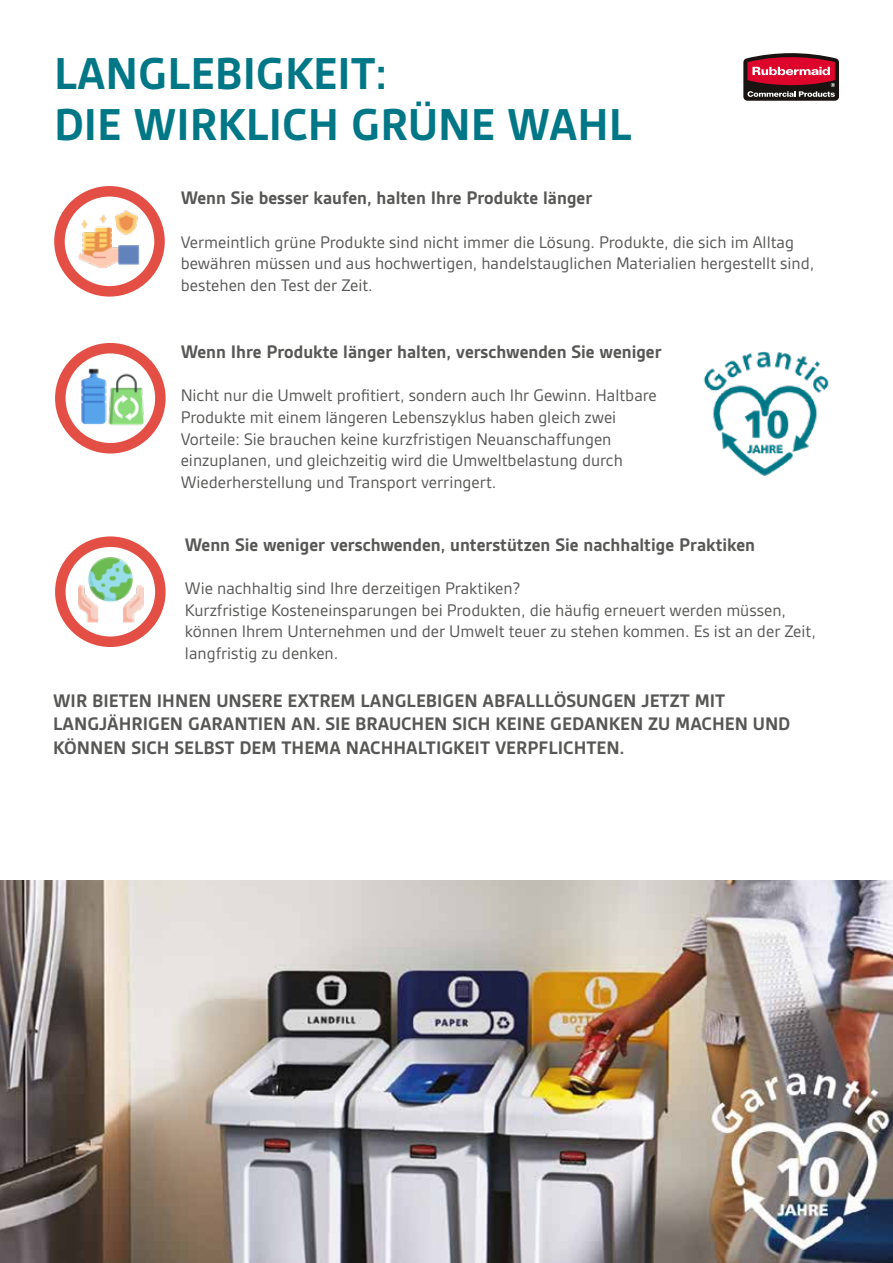
<style>
.page{position:relative;width:893px;height:1263px;background:#fff}
.page>*{position:absolute;margin:0;border:0;box-sizing:border-box;transform-origin:0 0}
.t1{font:700 48px/51px "Gesta";color:#007786}
.t2{font:700 19.5px/23.4px "Gesta";color:#575756}
.t3{font:18px/21.6px "Gesta";color:#575756}
</style>
<div class="page">
<img style="left:0;top:880px;width:893px;height:383px">
<div style="left:54px;top:186px;width:111px;height:111px;border:10px solid #e44f45;border-radius:50%"></div>
<div style="left:55px;top:343px;width:111px;height:110px;border:10px solid #e44f45;border-radius:50%"></div>
<div style="left:55px;top:536px;width:111px;height:111px;border:10px solid #e44f45;border-radius:50%"></div>
<img style="left:81px;top:369px;width:71px;height:67px">
<img style="left:78px;top:556px;width:65px;height:66px">
<img style="left:74px;top:203px;width:68px;height:68px">
<img style="left:703px;top:351px;width:126px;height:125px">
<svg style="left:743px;top:53px;width:96px;height:48px"></svg>
<h1 class="t1" style="left:54px;top:48px;width:580px">LANGLEBIGKEIT:<br>DIE WIRKLICH GRÜNE WAHL</h1>
<p class="t2" style="left:181px;top:186px;width:413px">Wenn Sie besser kaufen, halten Ihre Produkte länger</p>
<p class="t3" style="left:181px;top:231px;width:635px">Vermeintlich grüne Produkte sind nicht immer die Lösung. Produkte, die sich im Alltag bewähren müssen und aus hochwertigen, handelstauglichen Materialien hergestellt sind, bestehen den Test der Zeit.</p>
<p class="t2" style="left:181px;top:340px;width:482px">Wenn Ihre Produkte länger halten, verschwenden Sie weniger</p>
<p class="t3" style="left:181px;top:385px;width:478px">Nicht nur die Umwelt profitiert, sondern auch Ihr Gewinn. Haltbare Produkte mit einem längeren Lebenszyklus haben gleich zwei Vorteile: Sie brauchen keine kurzfristigen Neuanschaffungen einzuplanen, und gleichzeitig wird die Umweltbelastung durch Wiederherstellung und Transport verringert.</p>
<p class="t2" style="left:185px;top:533px;width:572px">Wenn Sie weniger verschwenden, unterstützen Sie nachhaltige Praktiken</p>
<p class="t3" style="left:185px;top:577px;width:632px">Wie nachhaltig sind Ihre derzeitigen Praktiken?<br>Kurzfristige Kosteneinsparungen bei Produkten, die häufig erneuert werden müssen, können Ihrem Unternehmen und der Umwelt teuer zu stehen kommen. Es ist an der Zeit, langfristig zu denken.</p>
<p class="t2" style="left:53px;top:689px;width:739px">WIR BIETEN IHNEN UNSERE EXTREM LANGLEBIGEN ABFALLLÖSUNGEN JETZT MIT<br>LANGJÄHRIGEN GARANTIEN AN. SIE BRAUCHEN SICH KEINE GEDANKEN ZU MACHEN UND<br>KÖNNEN SICH SELBST DEM THEMA NACHHALTIGKEIT VERPFLICHTEN.</p>
</div>
